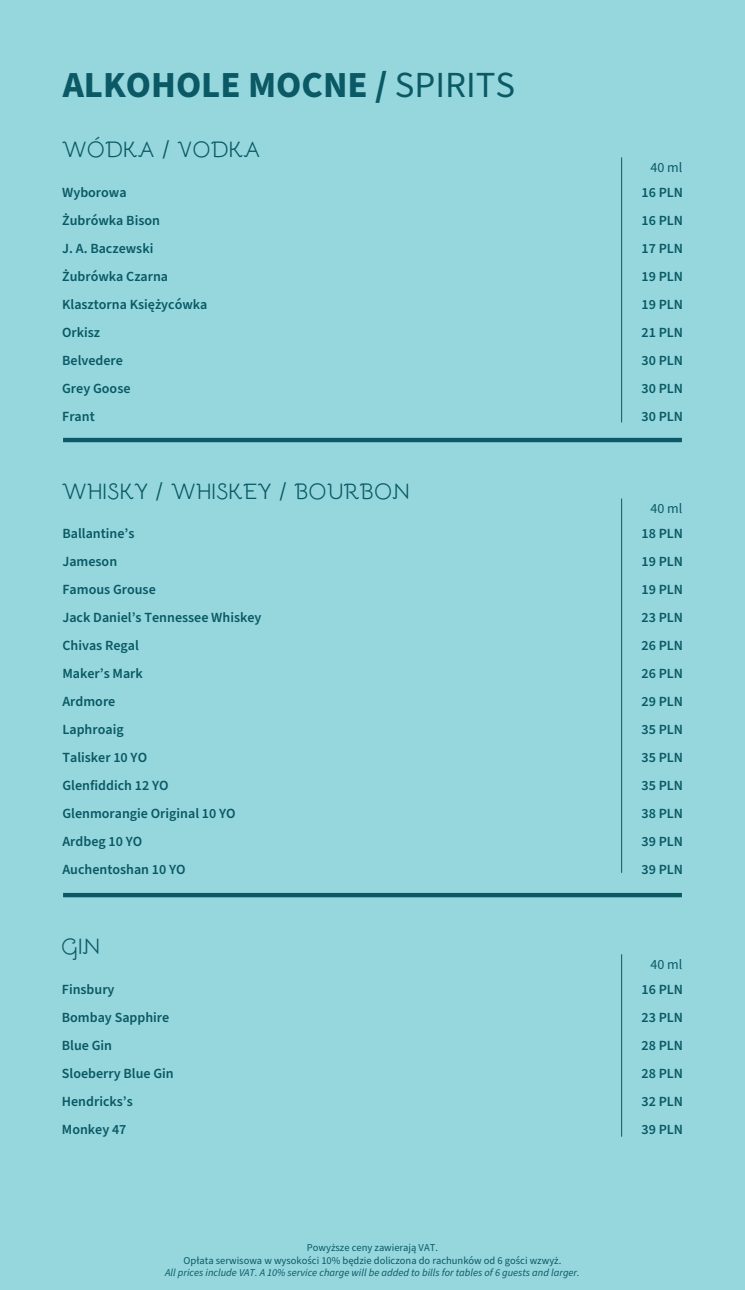
<style>
.page{position:relative;width:745px;height:1290px;background:#fff}
.page>*{position:absolute;margin:0;border:0;box-sizing:border-box;transform-origin:0 0}
.t1{font:700 36.75px "Source Sans Pro";color:#0a5964}
.t2{font:28px "Bhavuka";color:#0a5964}
.t3{font:600 14px/28px "Source Sans Pro";color:#0a5964;text-align:justify}
.t4{font:14px "Source Sans Pro";color:#0a5964}
.t5{font:10.5px/12.6px "Source Sans Pro";color:#0a5964;text-align:center}
.t6{font:italic 10.5px "Source Sans Pro";color:#0a5964}
.s1{font-weight:400}
</style>
<div class="page">
<div style="left:0;top:0;width:744px;height:1290px;background:#96d7de"></div>
<hr style="left:620px;top:954px;width:1px;height:182px;background:#0a5964">
<hr style="left:63px;top:438px;width:618px;height:4px;background:#0a5964">
<hr style="left:620px;top:157px;width:1px;height:265px;background:#0a5964">
<hr style="left:63px;top:893px;width:618px;height:4px;background:#0a5964">
<hr style="left:620px;top:498px;width:1px;height:375px;background:#0a5964">
<h1 class="t1" style="left:63px;top:60px;width:453px">ALKOHOLE MOCNE / <span class="s1">SPIRITS</span></h1>
<h2 class="t2" style="left:62px;top:132px;width:200px">WÓDKA / VODKA</h2>
<p class="t3" style="left:62px;top:179px;width:147px;text-align:left">Wyborowa<br>Żubrówka Bison<br>J. A. Baczewski<br>Żubrówka Czarna<br>Klasztorna Księżycówka<br>Orkisz<br>Belvedere<br>Grey Goose<br>Frant</p>
<h2 class="t2" style="left:62px;top:473px;width:349px">WHISKY / WHISKEY / BOURBON</h2>
<p class="t3" style="left:62px;top:520px;width:200px;text-align:left">Ballantine’s<br>Jameson<br>Famous Grouse<br>Jack Daniel’s Tennessee Whiskey<br>Chivas Regal<br>Maker’s Mark<br>Ardmore<br>Laphroaig<br>Talisker 10 YO<br>Glenfiddich 12 YO<br>Glenmorangie Original 10 YO<br>Ardbeg 10 YO<br>Auchentoshan 10 YO</p>
<h2 class="t2" style="left:61px;top:929px;width:40px">GIN</h2>
<p class="t3" style="left:62px;top:976px;width:113px;text-align:left">Finsbury<br>Bombay Sapphire<br>Blue Gin<br>Sloeberry Blue Gin<br>Hendricks’s<br>Monkey 47</p>
<p class="t5" style="left:183px;top:1241px;width:379px">Powyższe ceny zawierają VAT.<br>Opłata serwisowa w wysokości 10% będzie doliczona do rachunków od 6 gości wzwyż.</p>
<p class="t6" style="left:165px;top:1265px;width:416px">All prices include VAT. A 10% service charge will be added to bills for tables of 6 guests and larger.</p>
<p class="t4" style="left:650px;top:158px;width:33px">40 ml</p>
<p class="t3" style="left:641px;top:179px;width:43px">16 PLN 16 PLN 17 PLN 19 PLN 19 PLN 21 PLN 30 PLN 30 PLN 30 PLN</p>
<p class="t4" style="left:650px;top:499px;width:33px">40 ml</p>
<p class="t3" style="left:641px;top:520px;width:43px">18 PLN 19 PLN 19 PLN 23 PLN 26 PLN 26 PLN 29 PLN 35 PLN 35 PLN 35 PLN 38 PLN 39 PLN 39 PLN</p>
<p class="t4" style="left:650px;top:955px;width:33px">40 ml</p>
<p class="t3" style="left:641px;top:976px;width:43px">16 PLN 23 PLN 28 PLN 28 PLN 32 PLN 39 PLN</p>
</div>
